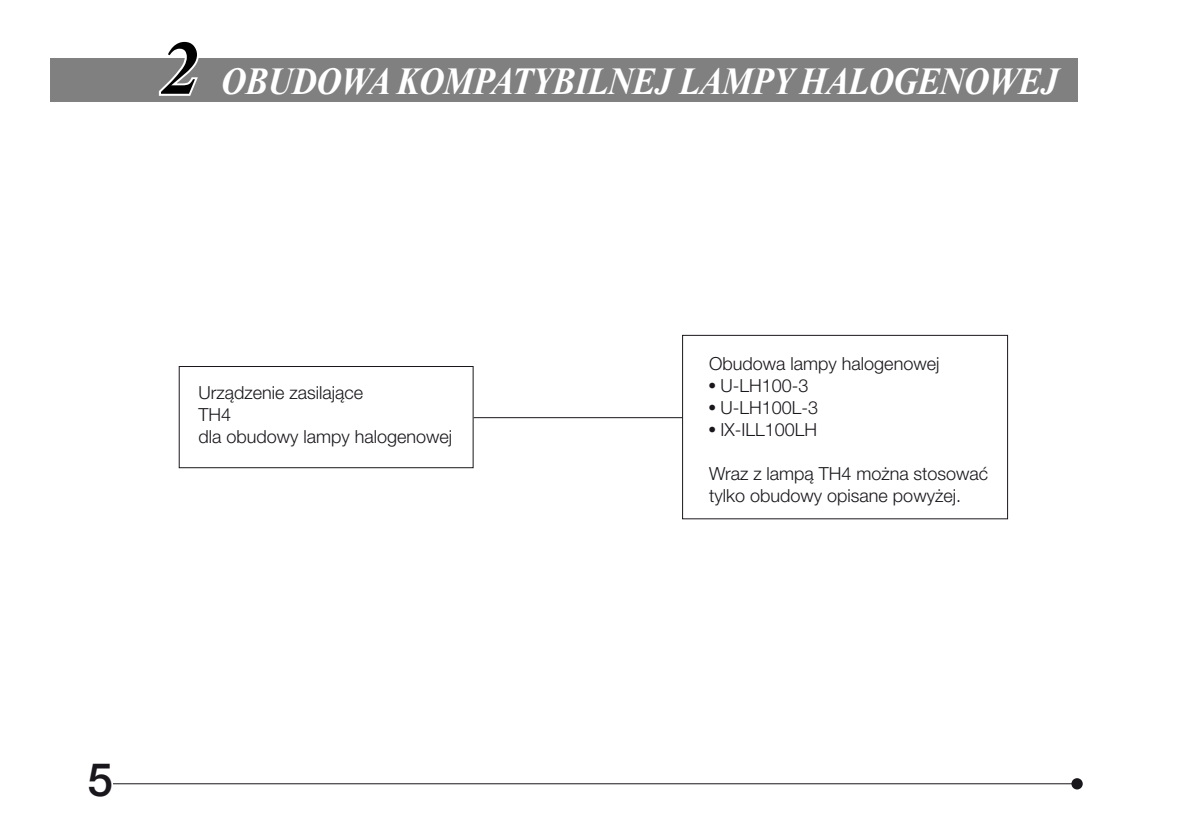
<style>
.page{position:relative;width:1191px;height:840px;background:#fff}
.page>*{position:absolute;margin:0;border:0;box-sizing:border-box;transform-origin:0 0}
.t1{font:500 46px "Helvetica Neue LT Pro";color:#1a171c}
.big_headline{font:italic 700 38px "Times New Roman";letter-spacing:-.02em;color:#fff;scale:.91 1}
.table_tab{font:300 18px/22px "Helvetica Neue LT Pro";color:#1a171c}
.s1{font-family:"Olympus Leicht Normal";font-weight:400}
</style>
<div class="page">
<hr style="left:113px;top:782px;width:964px;height:1px;background:#1a171c">
<svg style="left:1071px;top:777px;width:11px;height:12px"></svg>
<div style="left:51px;top:58px;width:1026px;height:43px;background:#808080"></div>
<svg style="left:158px;top:41px;width:41px;height:55px"></svg>
<div style="left:682px;top:334px;width:326px;height:185px;border:1px solid #1a171c"></div>
<div style="left:179px;top:366px;width:294px;height:102px;border:1px solid #1a171c"></div>
<hr style="left:473px;top:417px;width:209px;height:1px;background:#1a171c">
<p class="big_headline" style="left:221px;top:55px;width:921px">OBUDOWA KOMPATYBILNEJ LAMPY HALOGENOWEJ</p>
<p class="table_tab" style="left:198px;top:381px;width:166px">Urządzenie zasilające</p>
<p class="table_tab" style="left:198px;top:403px;width:34px">TH4</p>
<p class="table_tab" style="left:198px;top:425px;width:255px">dla obudowy lampy halogenowej</p>
<h1 class="t1" style="left:87px;top:751px;width:27px">5</h1>
<p class="table_tab" style="left:709px;top:352px;width:232px">Obudowa lampy halogenowej</p>
<p class="table_tab" style="left:709px;top:374px;width:101px"><span class="s1">·</span> U-LH100-3</p>
<p class="table_tab" style="left:709px;top:396px;width:110px"><span class="s1">·</span> U-LH100L-3</p>
<p class="table_tab" style="left:709px;top:418px;width:109px"><span class="s1">·</span> IX-ILL100LH</p>
<p class="table_tab" style="left:709px;top:462px;width:280px">Wraz z lampą TH4 można stosować tylko obudowy opisane powyżej.</p>
</div>
